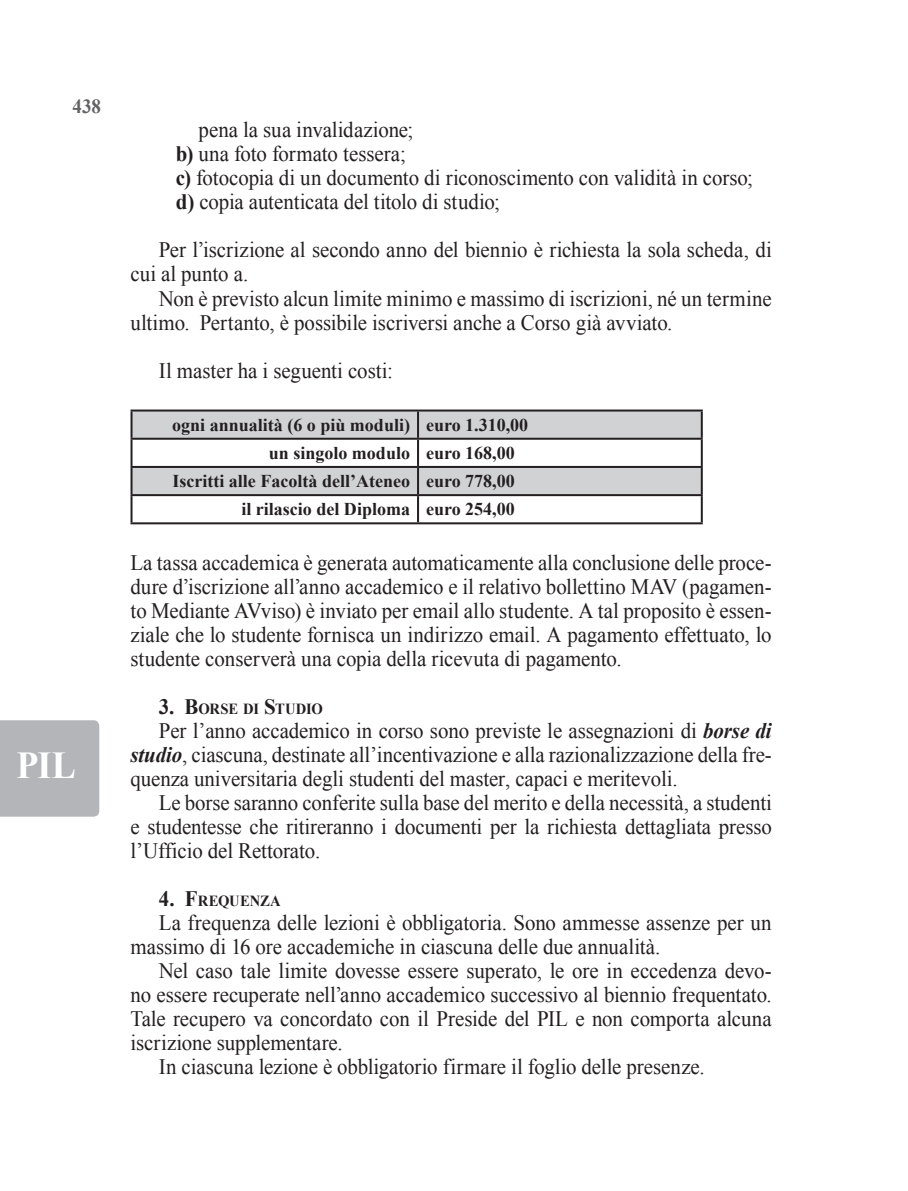
<style>
.page{position:relative;width:908px;height:1191px;background:#fff}
.page>*{position:absolute;margin:0;border:0;box-sizing:border-box;transform-origin:0 0}
.t1{font:700 38px "Times New Roman";color:#fff;scale:.95 1}
.BOH{font:22px/24px "Times New Roman";letter-spacing:-.005em;color:#231f20;text-align:justify;scale:.95 1}
.txt{font:700 20px "Times New Roman";color:#636366;scale:.95 1}
.t2{font:700 18px "Times New Roman";color:#231f20}
.BOH-2{font:700 15.4px "Times New Roman";letter-spacing:-.01em;color:#231f20;scale:.95 1}
.s1{font-weight:700}
.s2{font-size:22px}
.s3{font-weight:700;font-style:italic}
</style>
<div class="page">
<div style="left:0;top:720px;width:99px;height:96px;background:#b4b5b8"></div>
<svg style="left:132px;top:411px;width:568px;height:83px;fill:#d1d2d4"></svg>
<hr style="left:130px;top:409px;width:288px;height:2px;background:#231f20">
<hr style="left:130px;top:411px;width:2px;height:27px;background:#231f20">
<hr style="left:130px;top:438px;width:288px;height:2px;background:#231f20">
<hr style="left:130px;top:440px;width:2px;height:26px;background:#231f20">
<hr style="left:130px;top:466px;width:288px;height:2px;background:#231f20">
<hr style="left:130px;top:468px;width:2px;height:26px;background:#231f20">
<hr style="left:130px;top:494px;width:288px;height:2px;background:#231f20">
<hr style="left:130px;top:496px;width:2px;height:26px;background:#231f20">
<hr style="left:418px;top:409px;width:284px;height:2px;background:#231f20">
<hr style="left:417px;top:411px;width:2px;height:27px;background:#231f20">
<hr style="left:700px;top:411px;width:2px;height:27px;background:#231f20">
<hr style="left:418px;top:438px;width:284px;height:2px;background:#231f20">
<hr style="left:417px;top:440px;width:2px;height:26px;background:#231f20">
<hr style="left:700px;top:440px;width:2px;height:26px;background:#231f20">
<hr style="left:418px;top:466px;width:284px;height:2px;background:#231f20">
<hr style="left:417px;top:468px;width:2px;height:26px;background:#231f20">
<hr style="left:700px;top:468px;width:2px;height:26px;background:#231f20">
<hr style="left:418px;top:494px;width:284px;height:2px;background:#231f20">
<hr style="left:417px;top:496px;width:2px;height:26px;background:#231f20">
<hr style="left:700px;top:496px;width:2px;height:26px;background:#231f20">
<hr style="left:130px;top:522px;width:288px;height:2px;background:#231f20">
<hr style="left:418px;top:522px;width:284px;height:2px;background:#231f20">
<p class="txt" style="left:73px;top:93px;width:31px">438</p>
<p class="t1" style="left:16px;top:739px;width:64px">PIL</p>
<p class="BOH" style="left:198px;top:118px;width:227px">pena la sua invalidazione;</p>
<p class="BOH" style="left:176px;top:142px;width:243px"><span class="s1">b)</span> una foto formato tessera;</p>
<p class="BOH" style="left:176px;top:166px;width:608px"><span class="s1">c)</span> fotocopia di un documento di riconoscimento con validità in corso;</p>
<p class="BOH" style="left:176px;top:190px;width:342px"><span class="s1">d)</span> copia autenticata del titolo di studio;</p>
<p class="BOH" style="left:130px;top:238px;width:676px;text-indent:28px">Per l’iscrizione al secondo anno del biennio è richiesta la sola scheda, di cui al punto a.</p>
<p class="BOH" style="left:130px;top:286px;width:676px;text-indent:28px">Non è previsto alcun limite minimo e massimo di iscrizioni, né un termine ultimo. Pertanto, è possibile iscriversi anche a Corso già avviato.</p>
<p class="BOH" style="left:159px;top:358px;width:248px">Il master ha i seguenti costi:</p>
<p class="t2" style="left:172px;top:412px;width:239px">ogni annualità (6 o più moduli)</p>
<p class="t2" style="left:426px;top:412px;width:104px">euro 1.310,00</p>
<p class="t2" style="left:269px;top:440px;width:143px">un singolo modulo</p>
<p class="t2" style="left:426px;top:440px;width:90px">euro 168,00</p>
<p class="t2" style="left:172px;top:468px;width:239px">Iscritti alle Facoltà dell’Ateneo</p>
<p class="t2" style="left:426px;top:468px;width:90px">euro 778,00</p>
<p class="t2" style="left:241px;top:497px;width:170px">il rilascio del Diploma</p>
<p class="t2" style="left:426px;top:497px;width:90px">euro 254,00</p>
<p class="BOH" style="left:130px;top:550px;width:676px">La tassa accademica è generata automaticamente alla conclusione delle proce&shy;dure d’iscrizione all’anno accademico e il relativo bollettino MAV (pagamen&shy;to Mediante AVviso) è inviato per email allo studente. A tal proposito è essen&shy;ziale che lo studente fornisca un indirizzo email. A pagamento effettuato, lo studente conserverà una copia della ricevuta di pagamento.</p>
<p class="BOH-2" style="left:159px;top:698px;width:174px"><span class="s2">3.</span> <span class="s2">B</span>ORSE DI <span class="s2">S</span>TUDIO</p>
<p class="BOH" style="left:130px;top:718px;width:676px;text-indent:28px">Per l’anno accademico in corso sono previste le assegnazioni di <span class="s3">borse di studio</span>, ciascuna, destinate all’incentivazione e alla razionalizzazione della fre&shy;quenza universitaria degli studenti del master, capaci e meritevoli.</p>
<p class="BOH" style="left:130px;top:790px;width:676px;text-indent:28px">Le borse saranno conferite sulla base del merito e della necessità, a studenti e studentesse che ritireranno i documenti per la richiesta dettagliata presso l’Ufficio del Rettorato.</p>
<p class="BOH-2" style="left:159px;top:890px;width:129px"><span class="s2">4. F</span>REQUENZA</p>
<p class="BOH" style="left:130px;top:910px;width:676px;text-indent:28px">La frequenza delle lezioni è obbligatoria. Sono ammesse assenze per un massimo di 16 ore accademiche in ciascuna delle due annualità.</p>
<p class="BOH" style="left:130px;top:958px;width:676px;text-indent:28px">Nel caso tale limite dovesse essere superato, le ore in eccedenza devo&shy;no essere recuperate nell’anno accademico successivo al biennio frequentato.<br>Tale recupero va concordato con il Preside del PIL e non comporta alcuna iscrizione supplementare.</p>
<p class="BOH" style="left:159px;top:1054px;width:576px">In ciascuna lezione è obbligatorio firmare il foglio delle presenze.</p>
</div>
